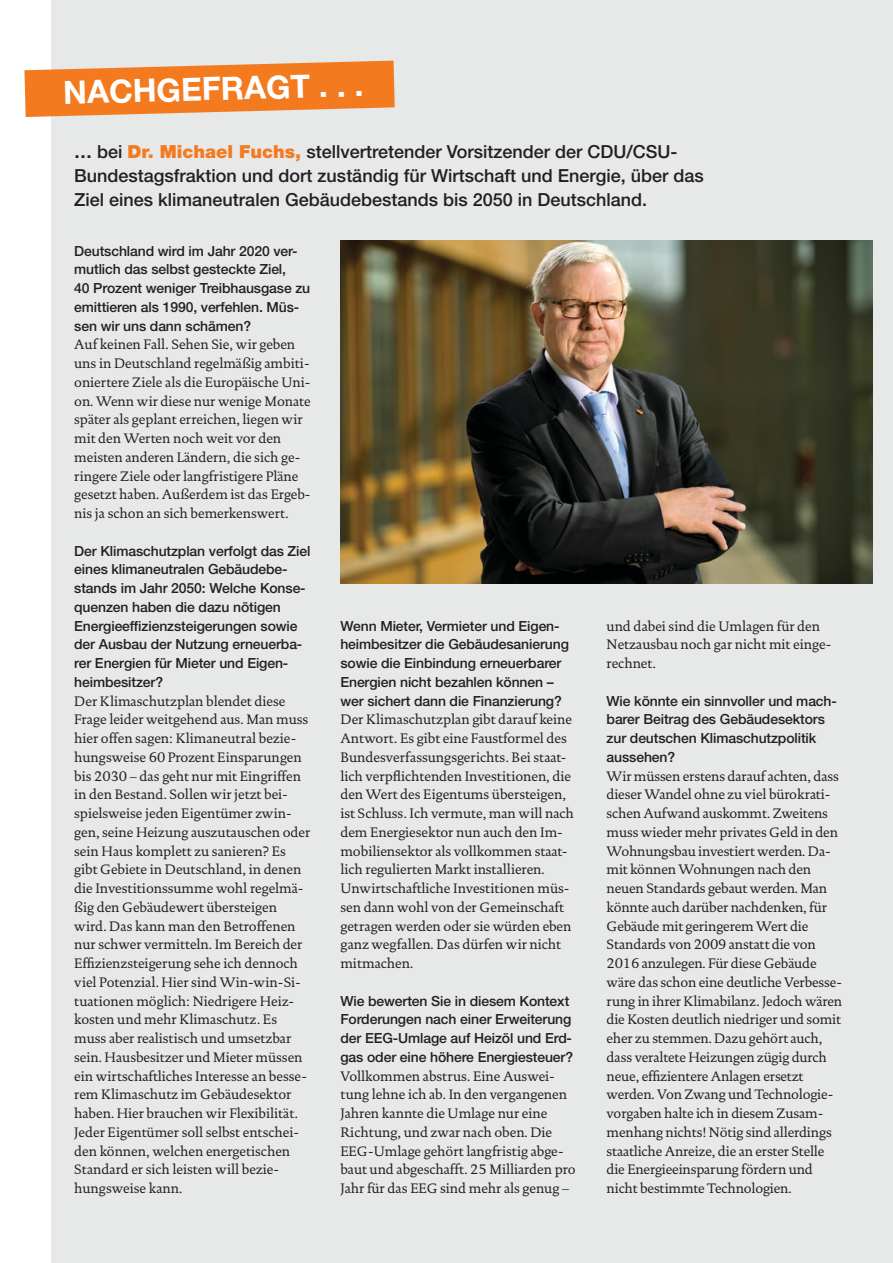
<style>
.page{position:relative;width:893px;height:1263px;background:#fff}
.page>*{position:absolute;margin:0;border:0;box-sizing:border-box;transform-origin:0 0}
.t1{font:700 32.1px "Helvetica Neue LT Std";color:#fff}
.t2{font:500 18px/24px "Helvetica Neue LT Std";color:#231f20}
.t3{font:13.95px/18.8px "DTL Documenta TOT";letter-spacing:-.005em;color:#231f20}
.t4{font:500 13.95px/18.8px "Helvetica Neue LT Std";letter-spacing:-.01em;color:#231f20}
.s1{font-weight:700}
.s2{font-weight:900;color:#f47a20}
</style>
<div class="page">
<div style="left:51px;top:0;width:842px;height:1263px;background:#e7e8e8"></div>
<svg style="left:24px;top:61px;width:371px;height:56px"></svg>
<img style="left:340px;top:240px;width:533px;height:344px">
<h1 class="t1" style="left:63px;top:72px;width:302px;rotate:-1deg">NACHGEFRAGT . . .</h1>
<p class="t2" style="left:74px;top:140px;width:631px"><span class="s1">…</span> bei <span class="s2">Dr. Michael Fuchs,</span> stellvertretender Vorsitzender der CDU/CSU-<br>Bundestagsfraktion und dort zuständig für Wirtschaft und Energie, über das<br>Ziel eines klimaneutralen Gebäudebestands bis 2050 in Deutschland.</p>
<p class="t4" style="left:74px;top:241px;width:238px">Deutschland wird im Jahr 2020 ver&shy;mutlich das selbst gesteckte Ziel,<br>40 Prozent weniger Treibhausgase zu emittieren als 1990, verfehlen. Müs&shy;sen wir uns dann schämen?</p>
<p class="t3" style="left:74px;top:335px;width:238px">Auf keinen Fall. Sehen Sie, wir geben uns in Deutschland regelmäßig ambiti&shy;oniertere Ziele als die Europäische Uni&shy;on. Wenn wir diese nur wenige Monate später als geplant erreichen, liegen wir mit den Werten noch weit vor den meisten anderen Ländern, die sich ge&shy;ringere Ziele oder langfristigere Pläne gesetzt haben. Außerdem ist das Ergeb&shy;nis ja schon an sich bemerkenswert.</p>
<p class="t4" style="left:74px;top:541px;width:238px">Der Klimaschutzplan verfolgt das Ziel eines klimaneutralen Gebäudebe&shy;stands im Jahr 2050: Welche Konse&shy;quenzen haben die dazu nötigen<br>Energieeffizienzsteigerungen sowie der Ausbau der Nutzung erneuerba&shy;rer Energien für Mieter und Eigen&shy;heimbesitzer?</p>
<p class="t3" style="left:74px;top:691px;width:237px">Der Klimaschutzplan blendet diese Frage leider weitgehend aus. Man muss hier offen sagen: Klimaneutral bezie&shy;hungsweise 60 Prozent Einsparungen bis 2030 – das geht nur mit Eingriffen in den Bestand. Sollen wir jetzt bei&shy;spielsweise jeden Eigentümer zwin&shy;gen, seine Heizung auszutauschen oder sein Haus komplett zu sanieren? Es gibt Gebiete in Deutschland, in denen die Investitionssumme wohl regelmä&shy;ßig den Gebäudewert übersteigen wird. Das kann man den Betroffenen nur schwer vermitteln. Im Bereich der Effizienzsteigerung sehe ich dennoch viel Potenzial. Hier sind Win-win-Si&shy;tuationen möglich: Niedrigere Heiz&shy;kosten und mehr Klimaschutz. Es muss aber realistisch und umsetzbar sein. Hausbesitzer und Mieter müssen ein wirtschaftliches Interesse an besse&shy;rem Klimaschutz im Gebäudesektor haben. Hier brauchen wir Flexibilität.<br>Jeder Eigentümer soll selbst entschei&shy;den können, welchen energetischen Standard er sich leisten will bezie&shy;hungsweise kann.</p>
<p class="t3" style="left:607px;top:616px;width:226px">und dabei sind die Umlagen für den<br>Netzausbau noch gar nicht mit einge&shy;rechnet.</p>
<p class="t4" style="left:607px;top:691px;width:232px">Wie könnte ein sinnvoller und mach&shy;barer Beitrag des Gebäudesektors zur deutschen Klimaschutzpolitik aussehen?</p>
<p class="t3" style="left:607px;top:766px;width:237px">Wir müssen erstens darauf achten, dass dieser Wandel ohne zu viel bürokrati&shy;schen Aufwand auskommt. Zweitens muss wieder mehr privates Geld in den Wohnungsbau investiert werden. Da&shy;mit können Wohnungen nach den neuen Standards gebaut werden. Man könnte auch darüber nachdenken, für Gebäude mit geringerem Wert die Standards von 2009 anstatt die von 2016 anzulegen. Für diese Gebäude wäre das schon eine deutliche Verbesse&shy;rung in ihrer Klimabilanz. Jedoch wären die Kosten deutlich niedriger und somit eher zu stemmen. Dazu gehört auch, dass veraltete Heizungen zügig durch neue, effizientere Anlagen ersetzt werden. Von Zwang und Technologie&shy;vorgaben halte ich in diesem Zusam&shy;menhang nichts! Nötig sind allerdings staatliche Anreize, die an erster Stelle die Energieeinsparung fördern und nicht bestimmte Technologien.</p>
<p class="t4" style="left:340px;top:616px;width:230px">Wenn Mieter, Vermieter und Eigen&shy;heimbesitzer die Gebäudesanierung sowie die Einbindung erneuerbarer Energien nicht bezahlen können – wer sichert dann die Finanzierung?</p>
<p class="t3" style="left:340px;top:710px;width:235px">Der Klimaschutzplan gibt darauf keine Antwort. Es gibt eine Faustformel des Bundesverfassungsgerichts. Bei staat&shy;lich verpflichtenden Investitionen, die den Wert des Eigentums übersteigen, ist Schluss. Ich vermute, man will nach dem Energiesektor nun auch den Im&shy;mobiliensektor als vollkommen staat&shy;lich regulierten Markt installieren.<br>Unwirtschaftliche Investitionen müs&shy;sen dann wohl von der Gemeinschaft getragen werden oder sie würden eben ganz wegfallen. Das dürfen wir nicht mitmachen.</p>
<p class="t4" style="left:340px;top:991px;width:234px">Wie bewerten Sie in diesem Kontext Forderungen nach einer Erweiterung der EEG-Umlage auf Heizöl und Erd&shy;gas oder eine höhere Energiesteuer?</p>
<p class="t3" style="left:340px;top:1066px;width:237px">Vollkommen abstrus. Eine Auswei&shy;tung lehne ich ab. In den vergangenen Jahren kannte die Umlage nur eine Richtung, und zwar nach oben. Die EEG-Umlage gehört langfristig abge&shy;baut und abgeschafft. 25 Milliarden pro Jahr für das EEG sind mehr als genug –</p>
</div>
